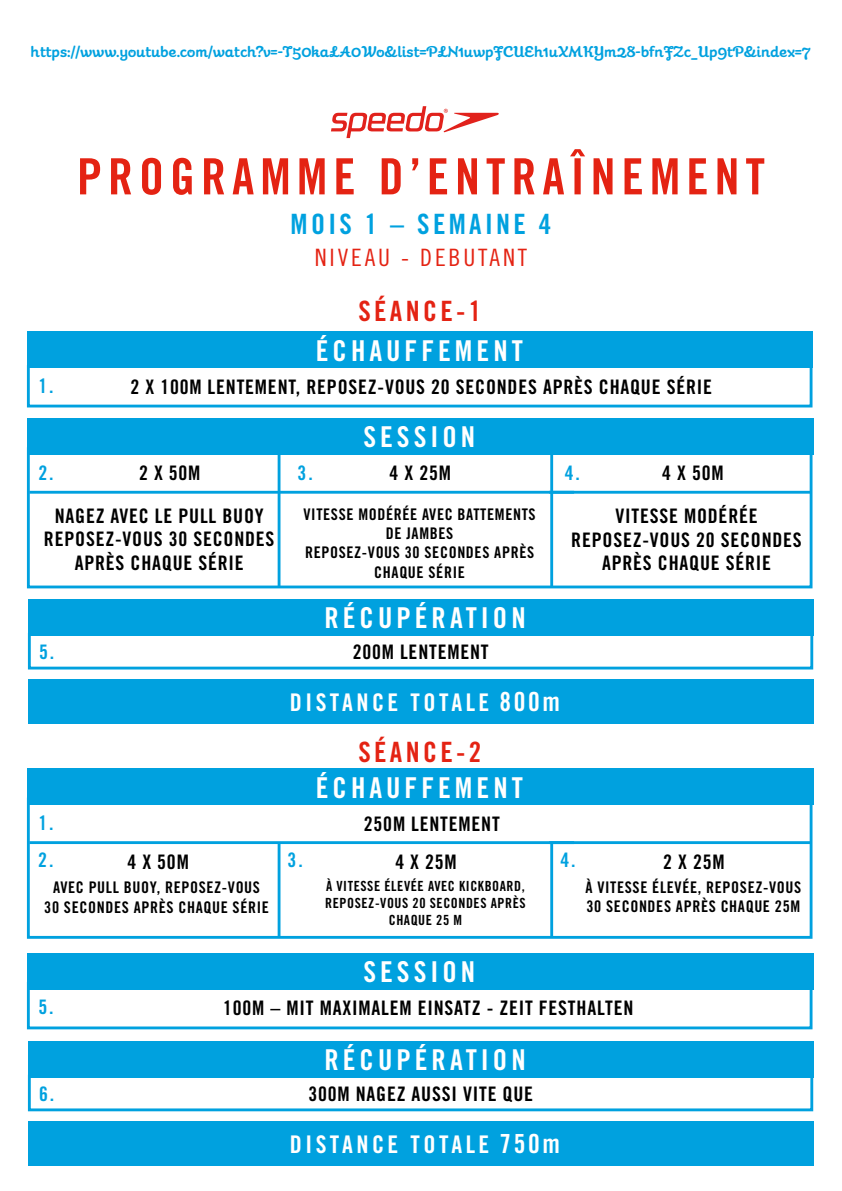
<style>
.page{position:relative;width:842px;height:1191px;background:#fff}
.page>*{position:absolute;margin:0;border:0;box-sizing:border-box;transform-origin:0 0}
.t1{font:50px "Trade Gothic Bold Cond Twenty";letter-spacing:.12em;color:#e42313}
.t2{font:28.8px "Trade Gothic Bold Cond Twenty";letter-spacing:.14em;color:#fff}
.t3{font:28px "Trade Gothic Bold Cond Twenty";letter-spacing:.12em;color:#e42313}
.t4{font:28px "Trade Gothic Bold Cond Twenty";letter-spacing:.12em;color:#00a1df}
.t5{font:24.4px "Trade Gothic Bold Cond Twenty";letter-spacing:.14em;color:#fff}
.t6{font:24px "Trade Gothic Cond Eighteen";letter-spacing:.12em;color:#e42313}
.t7{font:20px/23.4px "Trade Gothic Bold Cond Twenty";letter-spacing:.04em;color:#000;text-align:center}
.t8{font:20px "Trade Gothic Bold Cond Twenty";color:#00a1df}
.t9{font:16px/19.2px "Trade Gothic Bold Cond Twenty";letter-spacing:.04em;color:#000;text-align:center}
.t10{font:700 14px "Galaxie Cassiopeia Basic";color:#00a1df}
.t11{font:14px/16.8px "Trade Gothic Bold Cond Twenty";letter-spacing:.04em;color:#000;text-align:center}
.s1{font-size:26.4px}
</style>
<div class="page">
<div style="left:27px;top:365px;width:785px;height:42px;border:3px solid #00a1df"></div>
<div style="left:28px;top:633px;width:785px;height:36px;border:3px solid #00a1df"></div>
<div style="left:28px;top:1074px;width:785px;height:37px;border:3px solid #00a1df"></div>
<div style="left:28px;top:599px;width:785px;height:36px;background:#00a1df"></div>
<div style="left:28px;top:1040px;width:785px;height:37px;background:#00a1df"></div>
<div style="left:27px;top:447px;width:785px;height:141px;border:3px solid #00a1df"></div>
<div style="left:27px;top:797px;width:785px;height:141px;border:3px solid #00a1df"></div>
<div style="left:27px;top:982px;width:785px;height:47px;border:3px solid #00a1df"></div>
<div style="left:27px;top:418px;width:786px;height:37px;background:#00a1df"></div>
<div style="left:27px;top:768px;width:786px;height:37px;background:#00a1df"></div>
<div style="left:27px;top:952px;width:786px;height:37px;background:#00a1df"></div>
<hr style="left:29px;top:491px;width:545px;height:2px;background:#00a1df">
<hr style="left:29px;top:841px;width:545px;height:3px;background:#00a1df">
<hr style="left:278px;top:452px;width:2px;height:135px;background:#00a1df">
<hr style="left:278px;top:842px;width:2px;height:95px;background:#00a1df">
<hr style="left:550px;top:452px;width:3px;height:135px;background:#00a1df">
<hr style="left:550px;top:842px;width:3px;height:95px;background:#00a1df">
<hr style="left:549px;top:491px;width:263px;height:2px;background:#00a1df">
<hr style="left:549px;top:841px;width:263px;height:3px;background:#00a1df">
<div style="left:27px;top:331px;width:785px;height:37px;background:#00a1df"></div>
<div style="left:28px;top:679px;width:785px;height:45px;background:#00a1df"></div>
<div style="left:28px;top:1121px;width:785px;height:45px;background:#00a1df"></div>
<svg style="left:331px;top:106px;width:168px;height:32px"></svg>
<p class="t10" style="left:31px;top:42px;width:781px">https://www.youtube.com/watch?v=-T50kaLA0Wo&amp;list=PLN1uwpFCUEh1uXMKYm28-bfnFZc_Up9tP&amp;index=7</p>
<h1 class="t1" style="left:77px;top:146px;width:689px">PROGRAMME D’ENTRAÎNEMENT</h1>
<h3 class="t4" style="left:291px;top:207px;width:262px">MOIS 1 – SEMAINE 4</h3>
<p class="t6" style="left:315px;top:243px;width:214px">NIVEAU - DEBUTANT</p>
<h3 class="t3" style="left:358px;top:293px;width:125px">SÉANCE-1</h3>
<h2 class="t2" style="left:316px;top:333px;width:209px">ÉCHAUFFEMENT</h2>
<p class="t8" style="left:38px;top:374px;width:17px">1.</p>
<p class="t7" style="left:130px;top:375px;width:583px">2 X 100M LENTEMENT, REPOSEZ-VOUS 20 SECONDES APRÈS CHAQUE SÉRIE</p>
<p class="t8" style="left:38px;top:460px;width:17px">2.</p>
<p class="t7" style="left:139px;top:461px;width:63px">2 X 50M</p>
<p class="t8" style="left:298px;top:460px;width:17px">3.</p>
<h2 class="t2" style="left:363px;top:419px;width:113px">SESSION</h2>
<p class="t7" style="left:389px;top:461px;width:63px">4 X 25M</p>
<p class="t7" style="left:44px;top:504px;width:232px">NAGEZ AVEC LE PULL BUOY<br>REPOSEZ-VOUS 30 SECONDES<br>APRÈS CHAQUE SÉRIE</p>
<p class="t9" style="left:303px;top:504px;width:234px">VITESSE MODÉRÉE AVEC BATTEMENTS<br>DE JAMBES<br>REPOSEZ-VOUS 30 SECONDES APRÈS<br>CHAQUE SÉRIE</p>
<p class="t8" style="left:39px;top:639px;width:17px">5.</p>
<h2 class="t2" style="left:324px;top:600px;width:203px">RÉCUPÉRATION</h2>
<p class="t7" style="left:353px;top:639px;width:137px">200M LENTEMENT</p>
<p class="t8" style="left:565px;top:460px;width:17px">4.</p>
<p class="t7" style="left:662px;top:461px;width:63px">4 X 50M</p>
<p class="t7" style="left:571px;top:504px;width:232px">VITESSE MODÉRÉE<br>REPOSEZ-VOUS 20 SECONDES<br>APRÈS CHAQUE SÉRIE</p>
<p class="t5" style="left:290px;top:687px;width:272px">DISTANCE TOTALE <span class="s1">800m</span></p>
<h3 class="t3" style="left:358px;top:734px;width:125px">SÉANCE-2</h3>
<h2 class="t2" style="left:316px;top:770px;width:209px">ÉCHAUFFEMENT</h2>
<p class="t8" style="left:38px;top:810px;width:17px">1.</p>
<p class="t7" style="left:364px;top:811px;width:137px">250M LENTEMENT</p>
<p class="t8" style="left:38px;top:848px;width:17px">2.</p>
<p class="t7" style="left:127px;top:850px;width:63px">4 X 50M</p>
<p class="t8" style="left:287px;top:848px;width:17px">3.</p>
<p class="t8" style="left:560px;top:848px;width:17px">4.</p>
<p class="t7" style="left:395px;top:850px;width:63px">4 X 25M</p>
<p class="t7" style="left:663px;top:850px;width:63px">2 X 25M</p>
<p class="t9" style="left:44px;top:878px;width:226px">AVEC PULL BUOY, REPOSEZ-VOUS<br>30 SECONDES APRÈS CHAQUE SÉRIE</p>
<p class="t11" style="left:325px;top:877px;width:202px">À VITESSE ÉLEVÉE AVEC KICKBOARD,<br>REPOSEZ-VOUS 20 SECONDES APRÈS<br>CHAQUE 25 M</p>
<p class="t9" style="left:585px;top:877px;width:217px;text-align:left">À VITESSE ÉLEVÉE, REPOSEZ-VOUS<br>30 SECONDES APRÈS CHAQUE 25M</p>
<h2 class="t2" style="left:363px;top:954px;width:113px">SESSION</h2>
<p class="t8" style="left:38px;top:995px;width:17px">5.</p>
<p class="t8" style="left:39px;top:1081px;width:17px">6.</p>
<p class="t7" style="left:223px;top:996px;width:412px">100M – MIT MAXIMALEM EINSATZ - ZEIT FESTHALTEN</p>
<h2 class="t2" style="left:324px;top:1042px;width:203px">RÉCUPÉRATION</h2>
<p class="t7" style="left:308px;top:1081px;width:226px">300M NAGEZ AUSSI VITE QUE</p>
<p class="t5" style="left:290px;top:1129px;width:272px">DISTANCE TOTALE <span class="s1">750m</span></p>
</div>
